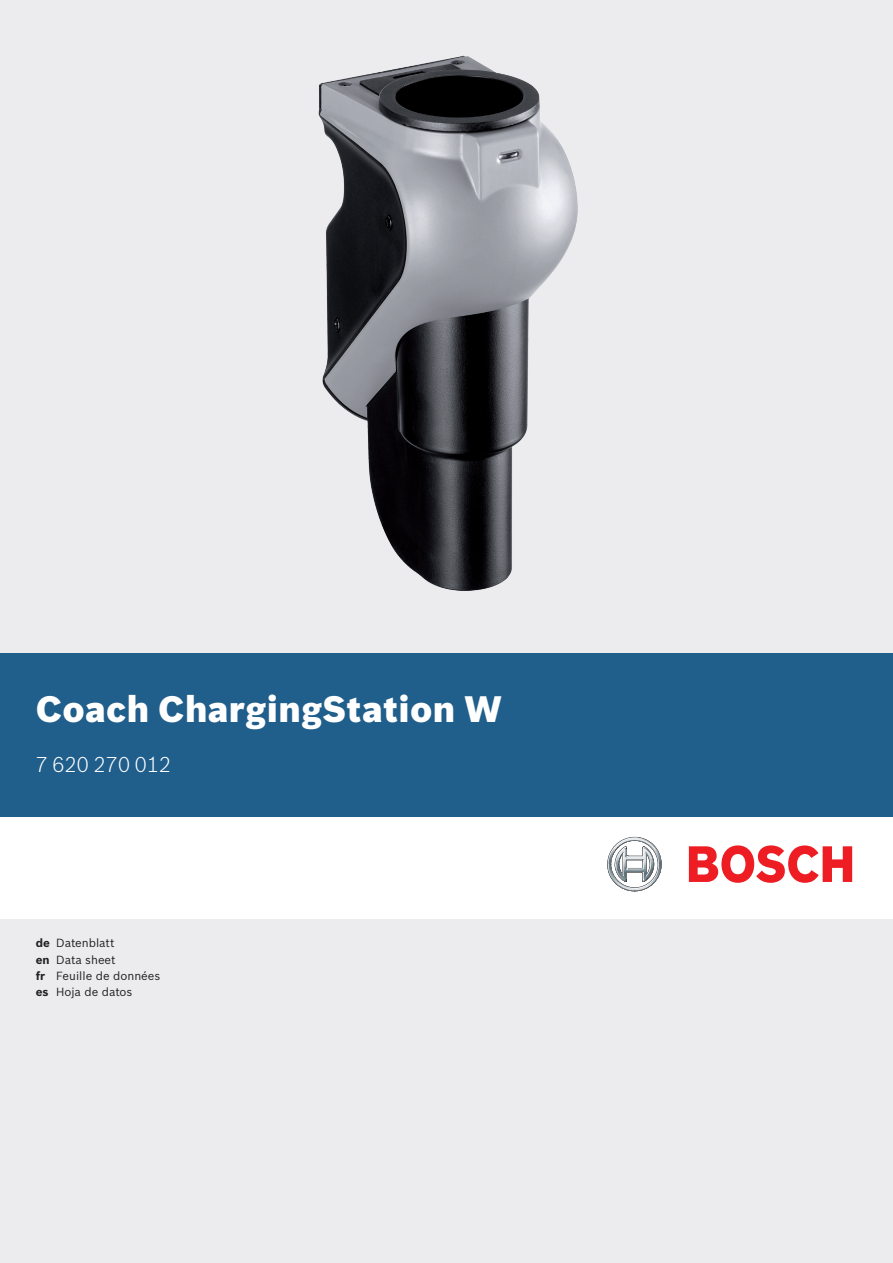
<style>
.page{position:relative;width:893px;height:1263px;background:#ececee}
.page>*{position:absolute;margin:0;border:0;box-sizing:border-box;transform-origin:0 0}
.t1{font:900 36px "Bosch Sans";letter-spacing:.01em;color:#fff}
.t2{font:300 21px "Bosch Sans";letter-spacing:.01em;color:#fff}
.t3{font:11.55px/16.4px "Bosch Sans";color:#231f20}
.s1{font-weight:700}
</style>
<div class="page">
<div style="left:0;top:796px;width:893px;height:122px;background:#fff"></div>
<div style="left:0;top:653px;width:893px;height:163px;background:#205e8b"></div>
<svg style="left:607px;top:837px;width:55px;height:54px"></svg>
<svg style="left:689px;top:845px;width:163px;height:38px"></svg>
<img style="left:318px;top:55px;width:260px;height:536px">
<h1 class="t1" style="left:36px;top:686px;width:468px">Coach ChargingStation W</h1>
<h2 class="t2" style="left:36px;top:752px;width:137px">7 620 270 012</h2>
<p class="t3" style="left:36px;top:935px;width:126px"><span class="s1">de</span> Datenblatt<br><span class="s1">en</span> Data sheet<br><span class="s1">fr</span> Feuille de données <span class="s1">es</span> Hoja de datos</p>
</div>
